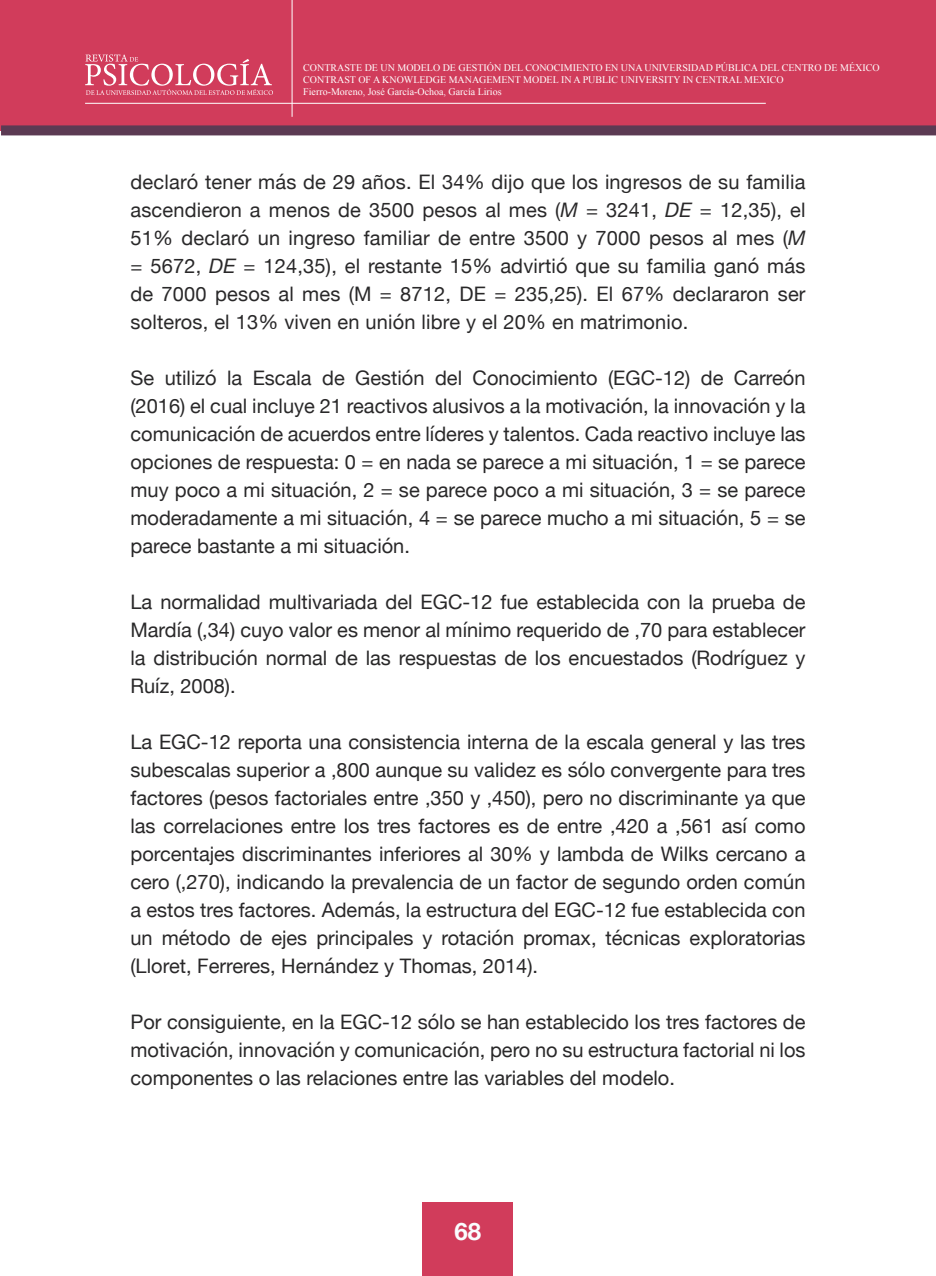
<style>
.page{position:relative;width:936px;height:1276px;background:#fff}
.page>*{position:absolute;margin:0;border:0;box-sizing:border-box;transform-origin:0 0}
.t1{font:700 24px "Helvetica Neue";color:#fafdff}
.t2{font:20px/28px "Helvetica Neue";color:#292829;text-align:justify}
.t3{font:10px/12px "Times New Roman";color:#fff}
.s1{font-style:italic}
</style>
<div class="page">
<div style="left:0;top:0;width:935px;height:130px;background:#d13c5b"></div>
<hr style="left:935px;top:0;width:1px;height:130px;background:#d13c5b">
<div style="left:1px;top:125px;width:934px;height:10px;background:#5c3a53"></div>
<svg style="left:85px;top:54px;width:188px;height:41px"></svg>
<hr style="left:85px;top:103px;width:680px;height:1px;background:#fff">
<hr style="left:291px;top:0;width:1px;height:117px;background:#fff">
<div style="left:422px;top:1202px;width:91px;height:74px;background:#d13c5b"></div>
<p class="t3" style="left:303px;top:62px;width:577px">CONTRASTE DE UN MODELO DE GESTIÓN DEL CONOCIMIENTO EN UNA UNIVERSIDAD PÚBLICA DEL CENTRO DE MÉXICO<br>CONTRAST OF A KNOWLEDGE MANAGEMENT MODEL IN A PUBLIC UNIVERSITY IN CENTRAL MEXICO<br>Fierro-Moreno, José García-Ochoa, García Lirios</p>
<p class="t2" style="left:130px;top:169px;width:676px">declaró tener más de 29 años. El 34% dijo que los ingresos de su familia ascendieron a menos de 3500 pesos al mes (<span class="s1">M</span> = 3241, <span class="s1">DE</span> = 12,35), el 51% declaró un ingreso familiar de entre 3500 y 7000 pesos al mes (<span class="s1">M </span>= 5672, <span class="s1">DE</span> = 124,35), el restante 15% advirtió que su familia ganó más de 7000 pesos al mes (M = 8712, DE = 235,25). El 67% declararon ser solteros, el 13% viven en unión libre y el 20% en matrimonio.</p>
<p class="t2" style="left:130px;top:365px;width:676px">Se utilizó la Escala de Gestión del Conocimiento (EGC-12) de Carreón (2016) el cual incluye 21 reactivos alusivos a la motivación, la innovación y la comunicación de acuerdos entre líderes y talentos. Cada reactivo incluye las opciones de respuesta: 0 = en nada se parece a mi situación, 1 = se parece muy poco a mi situación, 2 = se parece poco a mi situación, 3 = se parece moderadamente a mi situación, 4 = se parece mucho a mi situación, 5 = se parece bastante a mi situación.</p>
<p class="t2" style="left:130px;top:589px;width:676px">La normalidad multivariada del EGC-12 fue establecida con la prueba de Mardía (,34) cuyo valor es menor al mínimo requerido de ,70 para establecer la distribución normal de las respuestas de los encuestados (Rodríguez y Ruíz, 2008).</p>
<p class="t2" style="left:130px;top:729px;width:676px">La EGC-12 reporta una consistencia interna de la escala general y las tres subescalas superior a ,800 aunque su validez es sólo convergente para tres factores (pesos factoriales entre ,350 y ,450), pero no discriminante ya que las correlaciones entre los tres factores es de entre ,420 a ,561 así como porcentajes discriminantes inferiores al 30% y lambda de Wilks cercano a cero (,270), indicando la prevalencia de un factor de segundo orden común a estos tres factores. Además, la estructura del EGC-12 fue establecida con un método de ejes principales y rotación promax, técnicas exploratorias (Lloret, Ferreres, Hernández y Thomas, 2014).</p>
<p class="t2" style="left:130px;top:1009px;width:676px">Por consiguiente, en la EGC-12 sólo se han establecido los tres factores de motivación, innovación y comunicación, pero no su estructura factorial ni los componentes o las relaciones entre las variables del modelo.</p>
<p class="t1" style="left:454px;top:1212px;width:28px">68</p>
</div>
